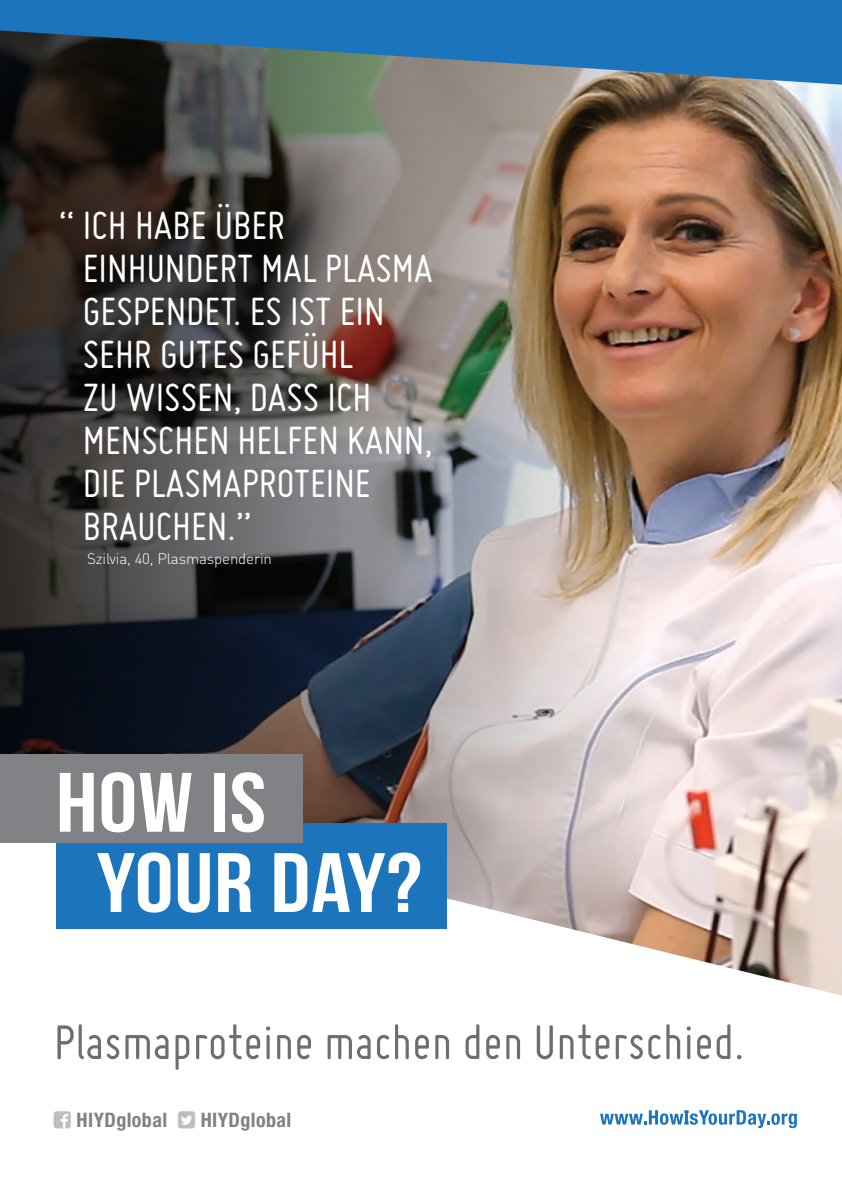
<style>
.page{position:relative;width:842px;height:1191px;background:#fff}
.page>*{position:absolute;margin:0;border:0;box-sizing:border-box;transform-origin:0 0}
.t1{font:53px "Miso";color:#6d6e71}
.quote{font:42.9px/42.9px "Miso";color:#fff}
.t2{font:700 condensed 20px "Helvetica Neue LT Std";letter-spacing:.02em;color:#808285}
.t3{font:300 15.1px "DIN";letter-spacing:-.01em;color:#fff}
</style>
<div class="page">
<img style="left:645px;top:86px;width:197px;height:699px">
<img style="left:0;top:86px;width:645px;height:699px">
<svg style="left:56px;top:785px;width:786px;height:344px"></svg>
<div style="left:57px;top:823px;width:390px;height:105px;background:#1c75bc"></div>
<svg style="left:97px;top:852px;width:73px;height:60px"></svg>
<svg style="left:178px;top:853px;width:32px;height:59px"></svg>
<svg style="left:218px;top:853px;width:33px;height:59px"></svg>
<svg style="left:274px;top:852px;width:146px;height:60px"></svg>
<div style="left:0;top:754px;width:302px;height:89px;background:#808285"></div>
<svg style="left:60px;top:773px;width:34px;height:58px"></svg>
<svg style="left:102px;top:772px;width:32px;height:60px"></svg>
<svg style="left:140px;top:773px;width:52px;height:58px"></svg>
<div style="left:214px;top:773px;width:11px;height:58px;background:#fff"></div>
<svg style="left:232px;top:772px;width:32px;height:60px"></svg>
<svg style="left:0;top:0;width:842px;height:86px;background:#306b97"></svg>
<svg style="left:600px;top:1110px;width:197px;height:18px"></svg>
<svg style="left:56px;top:1110px;width:15px;height:18px"></svg>
<svg style="left:178px;top:1110px;width:17px;height:18px"></svg>
<p class="quote" style="left:83px;top:203px;width:351px;text-indent:-24px">“ ICH HABE ÜBER<br>EINHUNDERT MAL PLASMA<br>GESPENDET. ES IST EIN<br>SEHR GUTES GEFÜHL<br>ZU WISSEN, DASS ICH<br>MENSCHEN HELFEN KANN,<br>DIE PLASMAPROTEINE<br>BRAUCHEN.”</p>
<p class="t3" style="left:87px;top:549px;width:187px">Szilvia, 40, Plasmaspenderin</p>
<p class="t1" style="left:54px;top:1012px;width:692px">Plasmaproteine machen den Unterschied.</p>
<p class="t2" style="left:77px;top:1107px;width:92px">HIYDglobal</p>
<p class="t2" style="left:201px;top:1107px;width:92px">HIYDglobal</p>
</div>
